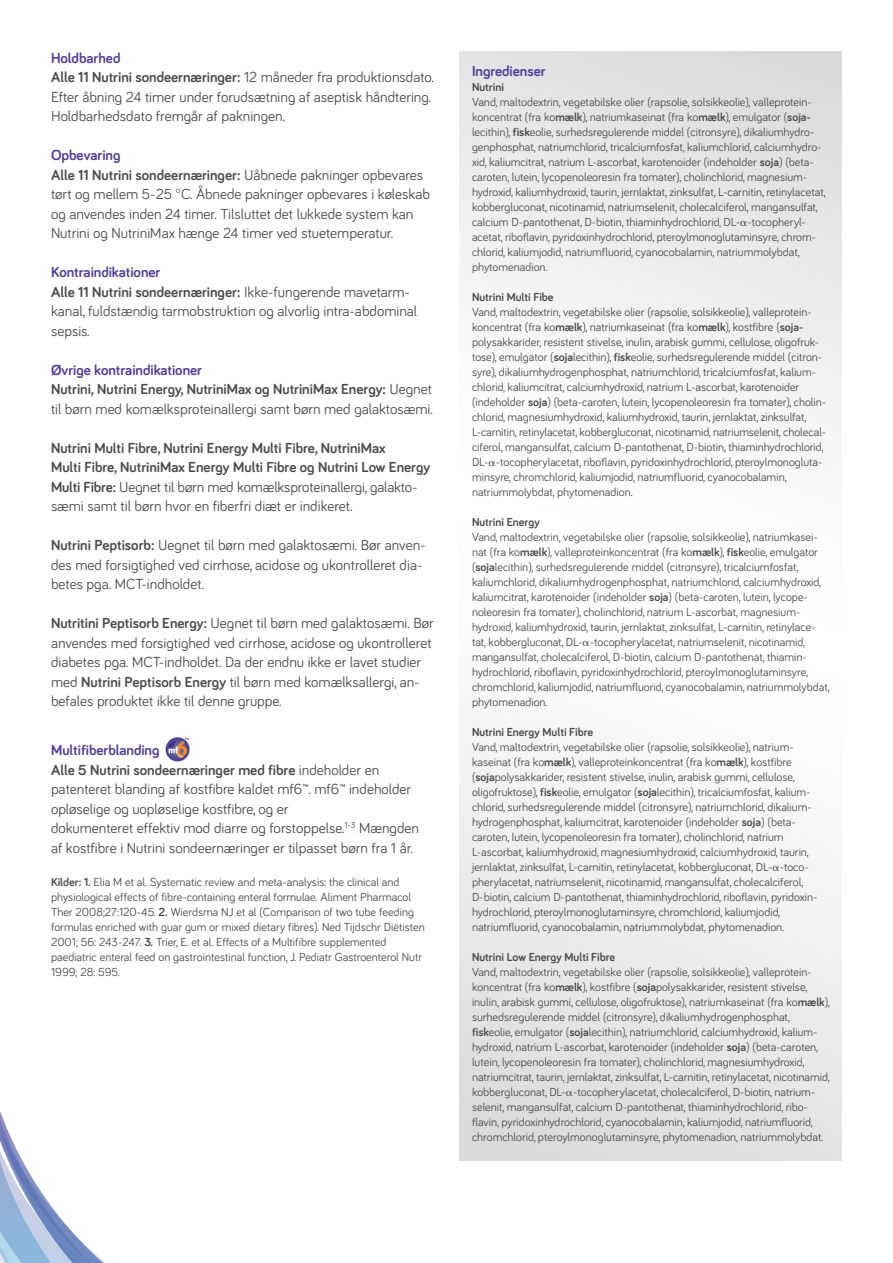
<style>
.page{position:relative;width:893px;height:1263px;background:#fff}
.page>*{position:absolute;margin:0;border:0;box-sizing:border-box;transform-origin:0 0}
.t1{font:15px/19.5px "Bariol";color:#4b4c4d}
.t2{font:700 15px/19.5px "Bariol";color:#4b4c4d}
.t3{font:700 15px "Bariol";color:#4f3d99}
.t4{font:12px/15px "Bariol";color:#4b4c4d}
.t5{font:700 12px "Bariol";color:#4b4c4d}
.s1{font-weight:700;color:#4f3d99}
.s2{font-weight:700}
.s3{font-weight:400}
.s4{font-family:"Universal Greekwith Math Pi"}
</style>
<div class="page">
<svg style="left:0;top:1112px;width:106px;height:151px"></svg>
<svg style="left:459px;top:51px;width:383px;height:1110px"></svg>
<img style="left:165px;top:737px;width:25px;height:24px">
<p class="t1" style="left:51px;top:47px;width:384px"><span class="s1">Holdbarhed<br></span><span class="s2">Alle 11 Nutrini sondeernæringer:</span> 12 måneder fra produktionsdato.<br>Efter åbning 24 timer under forudsætning af aseptisk håndtering.<br>Holdbarhedsdato fremgår af pakningen.</p>
<p class="t1" style="left:51px;top:145px;width:380px"><span class="s1">Opbevaring<br></span><span class="s2">Alle 11 Nutrini sondeernæringer:</span> Uåbnede pakninger opbevares tørt og mellem 5-25 °C. Åbnede pakninger opbevares i køleskab og anvendes inden 24 timer. Tilsluttet det lukkede system kan Nutrini og NutriniMax hænge 24 timer ved stuetemperatur.</p>
<p class="t1" style="left:51px;top:262px;width:368px"><span class="s1">Kontraindikationer<br></span><span class="s2">Alle 11 Nutrini sondeernæringer:</span> Ikke-fungerende mavetarm&shy;kanal, fuldstændig tarmobstruktion og alvorlig intra-abdominal sepsis.</p>
<p class="t1" style="left:51px;top:359px;width:383px"><span class="s1">Øvrige kontraindikationer<br></span><span class="s2">Nutrini, Nutrini Energy, NutriniMax og NutriniMax Energy:</span> Uegnet til børn med komælksproteinallergi samt børn med galaktosæmi.</p>
<p class="t2" style="left:51px;top:437px;width:381px">Nutrini Multi Fibre, Nutrini Energy Multi Fibre, NutriniMax<br>Multi Fibre, NutriniMax Energy Multi Fibre og Nutrini Low Energy Multi Fibre: <span class="s3">Uegnet til børn med komælksproteinallergi, galakto&shy;sæmi samt til børn hvor en fiberfri diæt er indikeret.</span></p>
<p class="t1" style="left:51px;top:535px;width:376px"><span class="s2">Nutrini Peptisorb:</span> Uegnet til børn med galaktosæmi. Bør anven&shy;des med forsigtighed ved cirrhose, acidose og ukontrolleret dia&shy;betes pga. MCT-indholdet.</p>
<p class="t1" style="left:51px;top:613px;width:384px"><span class="s2">Nutritini Peptisorb Energy:</span> Uegnet til børn med galaktosæmi. Bør anvendes med forsigtighed ved cirrhose, acidose og ukontrolleret diabetes pga. MCT-indholdet. Da der endnu ikke er lavet studier med <span class="s2">Nutrini Peptisorb Energy</span> til børn med komælksallergi, an&shy;befales produktet ikke til denne gruppe.</p>
<p class="t1" style="left:51px;top:740px;width:370px"><span class="s1">Multifiberblanding<br></span><span class="s2">Alle 5 Nutrini sondeernæringer med fibre</span> indeholder en patenteret blanding af kostfibre kaldet mf6™. mf6™ indeholder opløselige og uopløselige kostfibre, og er<br>dokumenteret effektiv mod diarre og forstoppelse.<sup>1-3</sup> Mængden af kostfibre i Nutrini sondeernæringer er tilpasset børn fra 1 år.</p>
<p class="t4" style="left:51px;top:874px;width:375px"><span class="s2">Kilder: 1.</span> Elia M et al. Systematic review and meta-analysis: the clinical and physiological effects of fibre-containing enteral formulae. Aliment Pharmacol Ther 2008;27:120-45. <span class="s2">2.</span> Wierdsma NJ et al (Comparison of two tube feeding formulas enriched with guar gum or mixed dietary fibres). Ned Tijdschr Diëtisten 2001; 56: 243-247. <span class="s2">3.</span> Trier, E. et al. Effects of a Multifibre supplemented paediatric enteral feed on gastrointestinal function, J. Pediatr Gastroenterol Nutr 1999; 28: 595.</p>
<p class="t3" style="left:472px;top:60px;width:75px">Ingredienser</p>
<p class="t5" style="left:472px;top:78px;width:33px">Nutrini</p>
<p class="t4" style="left:472px;top:94px;width:355px">Vand, maltodextrin, vegetabilske olier (rapsolie, solsikkeolie), valleprotein&shy;koncentrat (fra ko<span class="s2">mælk</span>), natriumkaseinat (fra ko<span class="s2">mælk</span>), emulgator (<span class="s2">soja&shy;</span>lecithin), <span class="s2">fisk</span>eolie, surhedsregulerende middel (citronsyre), dikaliumhydro&shy;genphosphat, natriumchlorid, tricalciumfosfat, kaliumchlorid, calciumhydro&shy;xid, kaliumcitrat, natrium L-ascorbat, karotenoider (indeholder <span class="s2">soja</span>) (beta&shy;caroten, lutein, lycopenoleoresin fra tomater), cholinchlorid, magnesium&shy;hydroxid, kaliumhydroxid, taurin, jernlaktat, zinksulfat, L-carnitin, retinylacetat, kobbergluconat, nicotinamid, natriumselenit, cholecalciferol, mangansulfat, calcium D-pantothenat, D-biotin, thiaminhydrochlorid, DL-<span class="s4">a</span>-tocopheryl&shy;acetat, riboflavin, pyridoxinhydrochlorid, pteroylmonoglutaminsyre, chrom&shy;chlorid, kaliumjodid, natriumfluorid, cyanocobalamin, natriummolybdat, phytomenadion.</p>
<p class="t5" style="left:472px;top:288px;width:83px">Nutrini Multi Fibe</p>
<p class="t4" style="left:472px;top:304px;width:356px">Vand, maltodextrin, vegetabilske olier (rapsolie, solsikkeolie), valleprotein&shy;koncentrat (fra ko<span class="s2">mælk</span>), natriumkaseinat (fra ko<span class="s2">mælk</span>), kostfibre (<span class="s2">soja&shy;</span>polysakkarider, resistent stivelse, inulin, arabisk gummi, cellulose, oligofruk&shy;tose), emulgator (<span class="s2">soja</span>lecithin), <span class="s2">fisk</span>eolie, surhedsregulerende middel (citron&shy;syre), dikaliumhydrogenphosphat, natriumchlorid, tricalciumfosfat, kalium&shy;chlorid, kaliumcitrat, calciumhydroxid, natrium L-ascorbat, karotenoider (indeholder <span class="s2">soja</span>) (beta-caroten, lutein, lycopenoleoresin fra tomater), cholin&shy;chlorid, magnesiumhydroxid, kaliumhydroxid, taurin, jernlaktat, zinksulfat, L-carnitin, retinylacetat, kobbergluconat, nicotinamid, natriumselenit, cholecal&shy;ciferol, mangansulfat, calcium D-pantothenat, D-biotin, thiaminhydrochlorid, DL-<span class="s4">a</span>-tocopherylacetat, riboflavin, pyridoxinhydrochlorid, pteroylmonogluta&shy;minsyre, chromchlorid, kaliumjodid, natriumfluorid, cyanocobalamin, natriummolybdat, phytomenadion.</p>
<p class="t5" style="left:472px;top:513px;width:69px">Nutrini Energy</p>
<p class="t4" style="left:472px;top:529px;width:359px">Vand, maltodextrin, vegetabilske olier (rapsolie, solsikkeolie), natriumkasei&shy;nat (fra ko<span class="s2">mælk</span>), valleproteinkoncentrat (fra ko<span class="s2">mælk</span>), <span class="s2">fisk</span>eolie, emulgator (<span class="s2">soja</span>lecithin), surhedsregulerende middel (citronsyre), tricalciumfosfat, kaliumchlorid, dikaliumhydrogenphosphat, natriumchlorid, calciumhydroxid, kaliumcitrat, karotenoider (indeholder <span class="s2">soja</span>) (beta-caroten, lutein, lycope&shy;noleoresin fra tomater), cholinchlorid, natrium L-ascorbat, magnesium&shy;hydroxid, kaliumhydroxid, taurin, jernlaktat, zinksulfat, L-carnitin, retinylace&shy;tat, kobbergluconat, DL-<span class="s4">a</span>-tocopherylacetat, natriumselenit, nicotinamid, mangansulfat, cholecalciferol, D-biotin, calcium D-pantothenat, thiamin&shy;hydrochlorid, riboflavin, pyridoxinhydrochlorid, pteroylmonoglutaminsyre, chromchlorid, kaliumjodid, natriumfluorid, cyanocobalamin, natriummolybdat, phytomenadion.</p>
<p class="t5" style="left:472px;top:723px;width:123px">Nutrini Energy Multi Fibre</p>
<p class="t4" style="left:472px;top:739px;width:347px">Vand, maltodextrin, vegetabilske olier (rapsolie, solsikkeolie), natrium&shy;kaseinat (fra ko<span class="s2">mælk</span>), valleproteinkoncentrat (fra ko<span class="s2">mælk</span>), kostfibre (<span class="s2">soja</span>polysakkarider, resistent stivelse, inulin, arabisk gummi, cellulose, oligofruktose), <span class="s2">fisk</span>eolie, emulgator (<span class="s2">soja</span>lecithin), tricalciumfosfat, kalium&shy;chlorid, surhedsregulerende middel (citronsyre), natriumchlorid, dikalium&shy;hydrogenphosphat, kaliumcitrat, karotenoider (indeholder <span class="s2">soja</span>) (beta&shy;caroten, lutein, lycopenoleoresin fra tomater), cholinchlorid, natrium L-ascorbat, kaliumhydroxid, magnesiumhydroxid, calciumhydroxid, taurin, jernlaktat, zinksulfat, L-carnitin, retinylacetat, kobbergluconat, DL-<span class="s4">a</span>-toco&shy;pherylacetat, natriumselenit, nicotinamid, mangansulfat, cholecalciferol, D-biotin, calcium D-pantothenat, thiaminhydrochlorid, riboflavin, pyridoxin&shy;hydrochlorid, pteroylmonoglutaminsyre, chromchlorid, kaliumjodid, natriumfluorid, cyanocobalamin, natriummolybdat, phytomenadion.</p>
<p class="t5" style="left:472px;top:948px;width:145px">Nutrini Low Energy Multi Fibre</p>
<p class="t4" style="left:472px;top:964px;width:359px">Vand, maltodextrin, vegetabilske olier (rapsolie, solsikkeolie), valleprotein&shy;koncentrat (fra ko<span class="s2">mælk</span>), kostfibre (<span class="s2">soja</span>polysakkarider, resistent stivelse, inulin, arabisk gummi, cellulose, oligofruktose), natriumkaseinat (fra ko<span class="s2">mælk</span>), surhedsregulerende middel (citronsyre), dikaliumhydrogenphosphat, <span class="s2">fisk</span>eolie, emulgator (<span class="s2">soja</span>lecithin), natriumchlorid, calciumhydroxid, kalium&shy;hydroxid, natrium L-ascorbat, karotenoider (indeholder <span class="s2">soja</span>) (beta-caroten, lutein, lycopenoleoresin fra tomater), cholinchlorid, magnesiumhydroxid, natriumcitrat, taurin, jernlaktat, zinksulfat, L-carnitin, retinylacetat, nicotinamid, kobbergluconat, DL-<span class="s4">a</span>-tocopherylacetat, cholecalciferol, D-biotin, natrium&shy;selenit, mangansulfat, calcium D-pantothenat, thiaminhydrochlorid, ribo&shy;flavin, pyridoxinhydrochlorid, cyanocobalamin, kaliumjodid, natriumfluorid, chromchlorid, pteroylmonoglutaminsyre, phytomenadion, natriummolybdat.</p>
</div>
